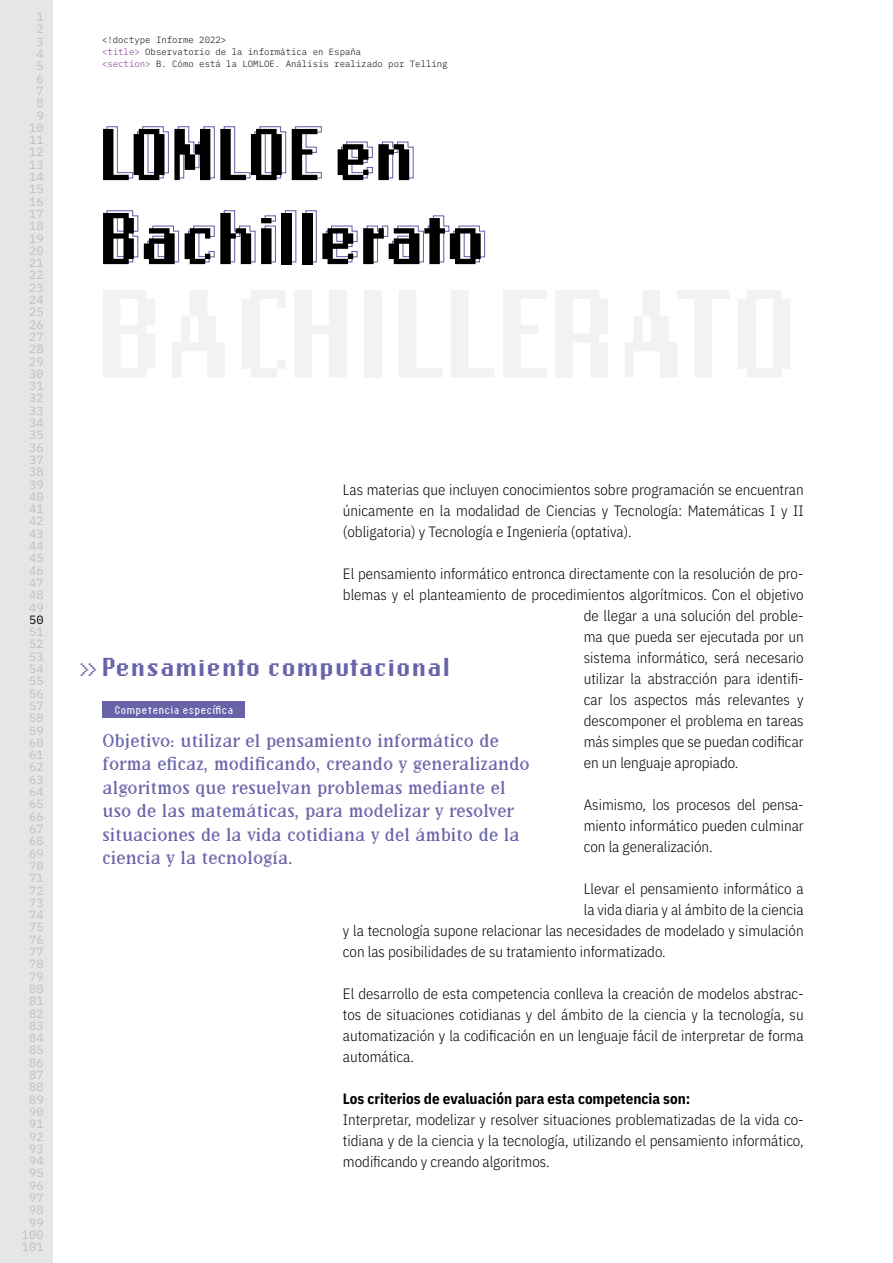
<style>
.page{position:relative;width:893px;height:1263px;background:#fff}
.page>*{position:absolute;margin:0;border:0;box-sizing:border-box;transform-origin:0 0}
.t1{font:700 76.5px/84px "Lo Res 15 OT";color:#000}
.t2{font:700 27px "Lo Res 15 OT";letter-spacing:.04em;color:#6862a9}
.t3{font:19.5px/23.4px "Lo Res 21 OT Serif";color:#6862a9}
.t4{font:300 15px/21px "IBM Plex Sans Cond";color:#000;text-align:justify}
.t5{font:700 15px "IBM Plex Sans Cond";color:#000}
.t6{font:12px/12.3px "IBM Plex Mono";color:#bfbfbf;text-align:center}
.t7{font:condensed 12px "Lo Res 12 OT";color:#fff}
.t8{font:12px "IBM Plex Mono";color:#000}
.t9{font:300 9px/12px "IBM Plex Mono";color:#000}
.s1{color:#7b2e88}
</style>
<div class="page">
<div style="left:103px;top:702px;width:142px;height:16px;background:#6862a9"></div>
<div style="left:0;top:0;width:53px;height:1263px;background:#e6e6e6"></div>
<p class="t6" style="left:29px;top:10px;width:16px">1<br>2<br>3<br>4<br>5<br>6<br>7<br>8<br>9<br>10<br>11<br>12<br>13<br>14<br>15<br>16<br>17<br>18<br>19<br>20<br>21<br>22<br>23<br>24<br>25<br>26<br>27<br>28<br>29<br>30<br>31<br>32<br>33<br>34<br>35<br>36<br>37<br>38<br>39<br>40<br>41<br>42<br>43<br>44<br>45<br>46<br>47<br>48<br>49</p>
<p class="t8" style="left:29px;top:610px;width:16px">50</p>
<p class="t6" style="left:22px;top:625px;width:23px;text-align:right">51<br>52<br>53<br>54<br>55<br>56<br>57<br>58<br>59<br>60<br>61<br>62<br>63<br>64<br>65<br>66<br>67<br>68<br>69<br>70<br>71<br>72<br>73<br>74<br>75<br>76<br>77<br>78<br>79<br>80<br>81<br>82<br>83<br>84<br>85<br>86<br>87<br>88<br>89<br>90<br>91<br>92<br>93<br>94<br>95<br>96<br>97<br>98<br>99<br>100<br>101</p>
<p class="t9" style="left:102px;top:33px;width:347px">&lt;!doctype Informe 2022&gt;<br><span class="s1">&lt;title&gt;</span> Observatorio de la informática en España<br><span class="s1">&lt;section&gt;</span> B. Cómo está la LOMLOE. Análisis realizado por Telling</p>
<h1 class="t1" style="left:98px;top:110px;width:389px">LOMLOE en<br>Bachillerato</h1>
<p class="t4" style="left:343px;top:478px;width:462px">Las materias que incluyen conocimientos sobre programación se encuentran únicamente en la modalidad de Ciencias y Tecnología: Matemáticas I y II (obligatoria) y Tecnología e Ingeniería (optativa).</p>
<p class="t4" style="left:343px;top:562px;width:462px">El pensamiento informático entronca directamente con la resolución de pro-</p>
<p class="t4" style="left:343px;top:583px;width:462px">blemas y el planteamiento de procedimientos algorítmicos. Con el objetivo</p>
<p class="t4" style="left:584px;top:604px;width:221px">de llegar a una solución del proble-</p>
<p class="t4" style="left:584px;top:625px;width:221px">ma que pueda ser ejecutada por un</p>
<p class="t4" style="left:584px;top:646px;width:221px">sistema informático, será necesario</p>
<p class="t4" style="left:584px;top:667px;width:221px">utilizar la abstracción para identifi-</p>
<p class="t4" style="left:584px;top:688px;width:221px">car los aspectos más relevantes y</p>
<p class="t4" style="left:584px;top:709px;width:221px">descomponer el problema en tareas</p>
<p class="t4" style="left:584px;top:730px;width:221px">más simples que se puedan codificar</p>
<p class="t4" style="left:584px;top:751px;width:156px">en un lenguaje apropiado.</p>
<p class="t4" style="left:584px;top:793px;width:221px">Asimismo, los procesos del pensa&shy;miento informático pueden culminar con la generalización.</p>
<p class="t4" style="left:584px;top:877px;width:221px">Llevar el pensamiento informático a</p>
<p class="t4" style="left:584px;top:898px;width:221px">la vida diaria y al ámbito de la ciencia</p>
<p class="t4" style="left:343px;top:919px;width:462px">y la tecnología supone relacionar las necesidades de modelado y simulación</p>
<p class="t4" style="left:343px;top:940px;width:324px">con las posibilidades de su tratamiento informatizado.</p>
<p class="t4" style="left:343px;top:982px;width:462px">El desarrollo de esta competencia conlleva la creación de modelos abstrac&shy;tos de situaciones cotidianas y del ámbito de la ciencia y la tecnología, su automatización y la codificación en un lenguaje fácil de interpretar de forma automática.</p>
<p class="t5" style="left:343px;top:1087px;width:349px">Los criterios de evaluación para esta competencia son:</p>
<p class="t4" style="left:343px;top:1108px;width:462px">Interpretar, modelizar y resolver situaciones problematizadas de la vida co&shy;tidiana y de la ciencia y la tecnología, utilizando el pensamiento informático, modificando y creando algoritmos.</p>
<h2 class="t2" style="left:79px;top:651px;width:372px">&gt;&gt; Pensamiento computacional</h2>
<p class="t7" style="left:114px;top:701px;width:121px">Competencia específica</p>
<p class="t3" style="left:103px;top:728px;width:429px">Objetivo: utilizar el pensamiento informático de forma eficaz, modificando, creando y generalizando algoritmos que resuelvan problemas mediante el uso de las matemáticas, para modelizar y resolver situaciones de la vida cotidiana y del ámbito de la ciencia y la tecnología.</p>
</div>
